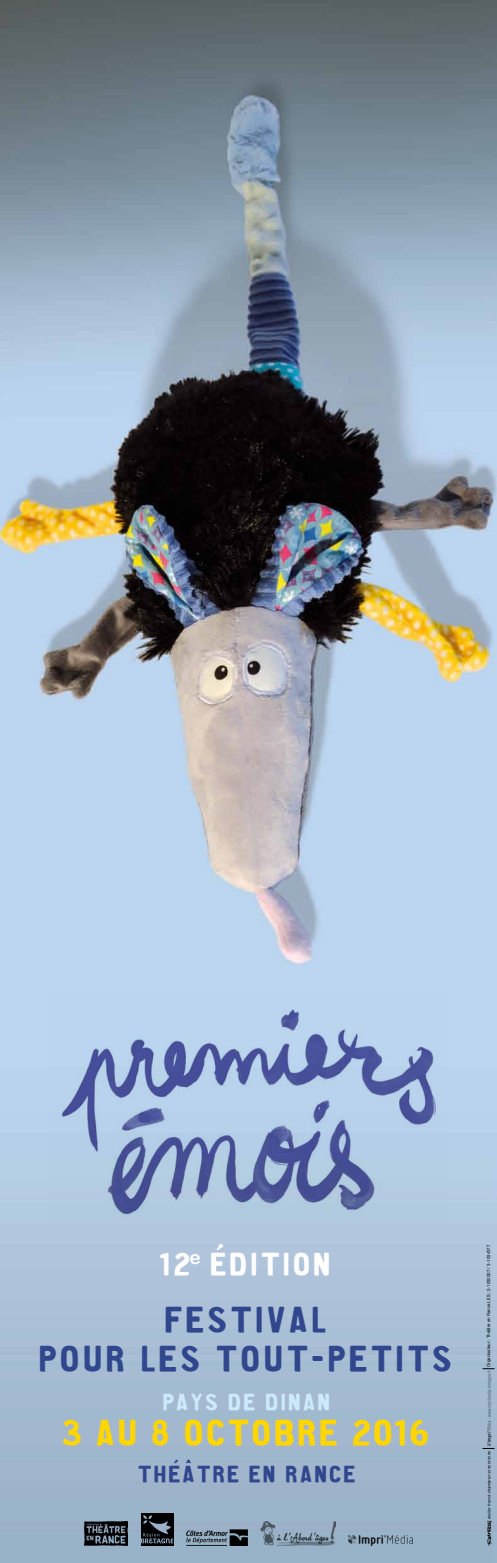
<style>
.page{position:relative;width:497px;height:1563px;background:#fff}
.page>*{position:absolute;margin:0;border:0;box-sizing:border-box;transform-origin:0 0}
.t1{font:36.75px/38.5px "CA Aires";color:#31478d;text-align:center}
.t2{font:36.75px "CA Aires";letter-spacing:-.02em;color:#ffd600}
.t3{font:32.38px "CA Aires";color:#fff}
.t4{font:23.62px "CA Aires";color:#31478d}
.t5{font:23.62px "CA Aires";color:#cdeafc}
.t6{font:4.38px "Helvetica Neue";color:#000}
</style>
<div class="page">
<img style="left:0;top:0;width:496px;height:1563px">
<img style="left:49px;top:996px;width:399px;height:231px">
<img style="left:486px;top:1370px;width:4px;height:75px">
<svg style="left:482px;top:1368px;width:12px;height:1px"></svg>
<svg style="left:482px;top:1448px;width:12px;height:97px"></svg>
<svg style="left:141px;top:1513px;width:32px;height:32px"></svg>
<svg style="left:141px;top:1515px;width:32px;height:28px"></svg>
<img style="left:85px;top:1521px;width:42px;height:24px">
<img style="left:260px;top:1521px;width:75px;height:24px">
<img style="left:348px;top:1535px;width:63px;height:10px">
<img style="left:186px;top:1529px;width:61px;height:16px">
<svg style="left:216px;top:1244px;width:7px;height:7px"></svg>
<svg style="left:174px;top:1459px;width:17px;height:5px"></svg>
<h2 class="t3" style="left:162px;top:1247px;width:174px">12<sup>e</sup> EDITION</h2>
<h1 class="t1" style="left:40px;top:1299px;width:417px">FESTIVAL<br>POUR LES TOUT-PETITS</h1>
<h3 class="t5" style="left:163px;top:1389px;width:171px">PAYS DE DINAN</h3>
<h1 class="t2" style="left:63px;top:1414px;width:372px">3 AU 8 OCTOBRE 2016</h1>
<h3 class="t4" style="left:138px;top:1462px;width:221px">THEATRE EN RANCE</h3>
<p class="t6" style="left:484px;top:1367px;width:124px;rotate:-90deg">Organisateur : Théâtre en Rance LES : 2-1032007 / 3-1034377</p>
</div>
